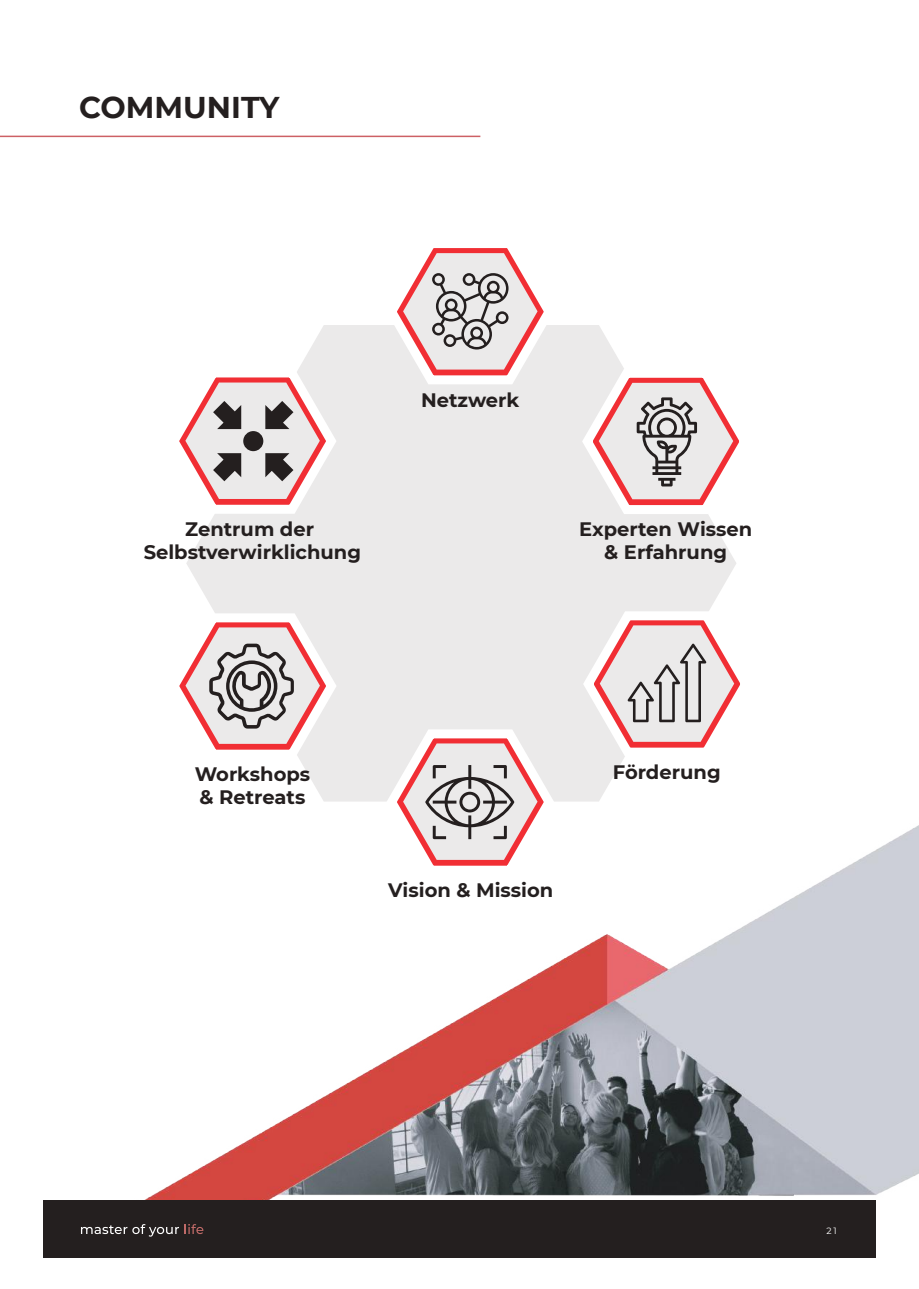
<style>
.page{position:relative;width:919px;height:1289px;background:#fff}
.page>*{position:absolute;margin:0;border:0;box-sizing:border-box;transform-origin:0 0}
.t1{font:700 30px "Montserrat";color:#241f1f}
.t2{font:700 19.5px/23px "Montserrat";color:#241f1f;text-align:center}
.t3{font:9.15px "Montserrat";color:#fff}
</style>
<div class="page">
<img style="left:144px;top:801px;width:774px;height:457px">
<svg style="left:186px;top:325px;width:550px;height:476px;fill:#ebeaea"></svg>
<hr style="left:0;top:136px;width:480px;height:1px;background:#cd6065">
<div style="left:43px;top:1200px;width:832px;height:58px;background:#241f1f"></div>
<svg style="left:81px;top:1224px;width:122px;height:12px"></svg>
<svg style="left:385px;top:248px;width:170px;height:137px"></svg>
<svg style="left:582px;top:610px;width:158px;height:147px"></svg>
<svg style="left:581px;top:368px;width:158px;height:147px"></svg>
<svg style="left:179px;top:612px;width:158px;height:147px"></svg>
<svg style="left:179px;top:367px;width:158px;height:147px"></svg>
<div style="left:243px;top:431px;width:20px;height:20px;background:#241f1f;border-radius:50%"></div>
<svg style="left:385px;top:728px;width:170px;height:147px"></svg>
<h1 class="t1" style="left:79px;top:85px;width:202px">COMMUNITY</h1>
<p class="t2" style="left:144px;top:517px;width:219px">Zentrum der<br>Selbstverwirklichung</p>
<p class="t2" style="left:421px;top:387px;width:100px">Netzwerk</p>
<p class="t2" style="left:579px;top:517px;width:175px">Experten Wissen &amp; Erfahrung</p>
<p class="t2" style="left:195px;top:761px;width:117px">Workshops</p>
<p class="t2" style="left:612px;top:759px;width:109px">Förderung</p>
<p class="t2" style="left:199px;top:784px;width:107px">&amp; Retreats</p>
<p class="t2" style="left:388px;top:877px;width:166px">Vision &amp; Mission</p>
<p class="t3" style="left:826px;top:1224px;width:12px">21</p>
</div>
